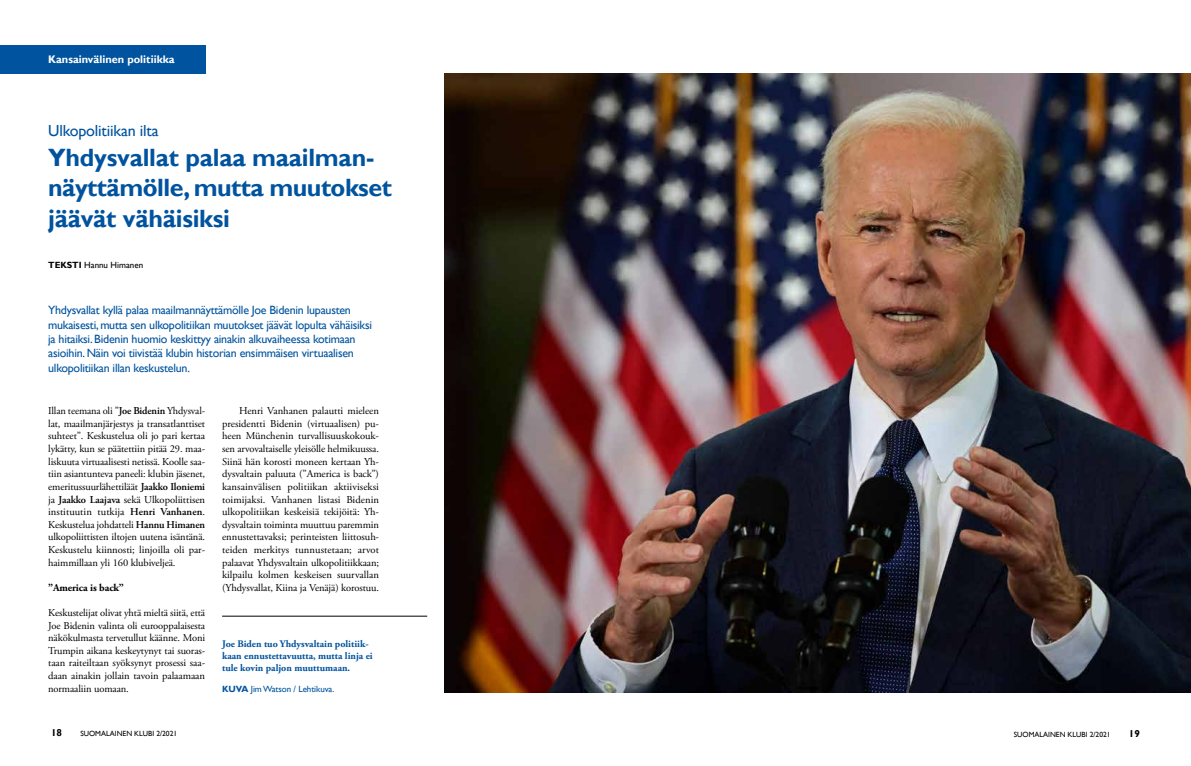
<style>
.page{position:relative;width:1191px;height:766px;background:#fff}
.page>*{position:absolute;margin:0;border:0;box-sizing:border-box;transform-origin:0 0}
.t1{font:700 25px/30px "Gill Sans";letter-spacing:-.01em;color:#00539e}
.t2{font:16px "Gill Sans";letter-spacing:-.01em;color:#00539e}
.t3{font:12px/14.4px "Gill Sans";letter-spacing:-.02em;color:#00539e}
.t4{font:700 11px "Gill Sans";color:#fff}
.t5{font:10.5px/12.6px "Adobe Garamond Pro";letter-spacing:-.01em;color:#000;text-align:justify}
.t6{font:700 10.5px "Adobe Garamond Pro";letter-spacing:-.01em;color:#000}
.t7{font:700 10px/12px "Adobe Garamond Pro";color:#00539e}
.t8{font:700 10px "Gill Sans";color:#000}
.t9{font:9px "Gill Sans";letter-spacing:-.01em;color:#00539e}
.t10{font:9px "Gill Sans";color:#000}
.t11{font:7.5px "Gill Sans";color:#000}
.s1{font-weight:700}
.s2{font-weight:600}
</style>
<div class="page">
<div style="left:0;top:45px;width:205px;height:29px;background:#00539e"></div>
<img style="left:444px;top:74px;width:747px;height:618px">
<hr style="left:222px;top:615px;width:205px;height:1px;background:#000">
<p class="t4" style="left:48px;top:53px;width:128px">Kansainvälinen politiikka</p>
<h2 class="t2" style="left:48px;top:122px;width:112px">Ulkopolitiikan ilta</h2>
<h1 class="t1" style="left:48px;top:144px;width:345px">Yhdysvallat palaa maailman&shy;näyttämölle, mutta muutokset jäävät vähäisiksi</h1>
<p class="t10" style="left:48px;top:260px;width:97px"><span class="s1">TEKSTI</span> Hannu Himanen</p>
<p class="t3" style="left:48px;top:303px;width:325px">Yhdysvallat kyllä palaa maailmannäyttämölle Joe Bidenin lupausten mukaisesti, mutta sen ulkopolitiikan muutokset jäävät lopulta vähäisiksi ja hitaiksi. Bidenin huomio keskittyy ainakin alkuvaiheessa kotimaan asioihin. Näin voi tiivistää klubin historian ensimmäisen virtuaalisen ulkopolitiikan illan keskustelun.</p>
<p class="t5" style="left:222px;top:405px;width:158px;text-indent:17px">Henri Vanhanen palautti mieleen presidentti Bidenin (virtuaalisen) pu&shy;heen Münchenin turvallisuuskokouk&shy;sen arvovaltaiselle yleisölle helmikuussa.<br>Siinä hän korosti moneen kertaan Yh&shy;dysvaltain paluuta (”America is back”) kansainvälisen politiikan aktiiviseksi toimijaksi. Vanhanen listasi Bidenin ulkopolitiikan keskeisiä tekijöitä: Yh&shy;dysvaltain toiminta muuttuu paremmin ennustettavaksi; perinteisten liittosuh&shy;teiden merkitys tunnustetaan; arvot palaavat Yhdysvaltain ulkopolitiikkaan; kilpailu kolmen keskeisen suurvallan (Yhdysvallat, Kiina ja Venäjä) korostuu.</p>
<p class="t5" style="left:48px;top:405px;width:158px">Illan teemana oli ”<span class="s2">Joe Bidenin</span> Yhdysval&shy;lat, maailmanjärjestys ja transatlanttiset suhteet”. Keskustelua oli jo pari kertaa lykätty, kun se päätettiin pitää 29. maa&shy;liskuuta virtuaalisesti netissä. Koolle saa&shy;tiin asiantunteva paneeli: klubin jäsenet, emeritussuurlähettiläät <span class="s2">Jaakko Iloniemi </span>ja <span class="s2">Jaakko Laajava</span> sekä Ulkopoliittisen instituutin tutkija <span class="s2">Henri Vanhanen</span>.<br>Keskustelua johdatteli <span class="s2">Hannu Himanen </span>ulkopoliittisten iltojen uutena isäntänä.<br>Keskustelu kiinnosti; linjoilla oli par&shy;haimmillaan yli 160 klubiveljeä.</p>
<p class="t6" style="left:48px;top:581px;width:77px">”America is back”</p>
<p class="t5" style="left:48px;top:606px;width:158px">Keskustelijat olivat yhtä mieltä siitä, että Joe Bidenin valinta oli eurooppalaisesta näkökulmasta tervetullut käänne. Moni Trumpin aikana keskeytynyt tai suoras&shy;taan raiteiltaan syöksynyt prosessi saa&shy;daan ainakin jollain tavoin palaamaan normaaliin uomaan.</p>
<p class="t7" style="left:222px;top:637px;width:152px">Joe Biden tuo Yhdysvaltain politiik&shy;kaan ennustettavuutta, mutta linja ei tule kovin paljon muuttumaan.</p>
<p class="t9" style="left:222px;top:683px;width:114px"><span class="s1">KUVA</span> Jim Watson / Lehtikuva.</p>
<p class="t8" style="left:51px;top:726px;width:13px">18</p>
<p class="t11" style="left:80px;top:729px;width:98px">SUOMALAINEN KLUBI 2/2021</p>
<p class="t11" style="left:1013px;top:729px;width:98px">SUOMALAINEN KLUBI 2/2021</p>
<p class="t8" style="left:1128px;top:727px;width:13px">19</p>
</div>
